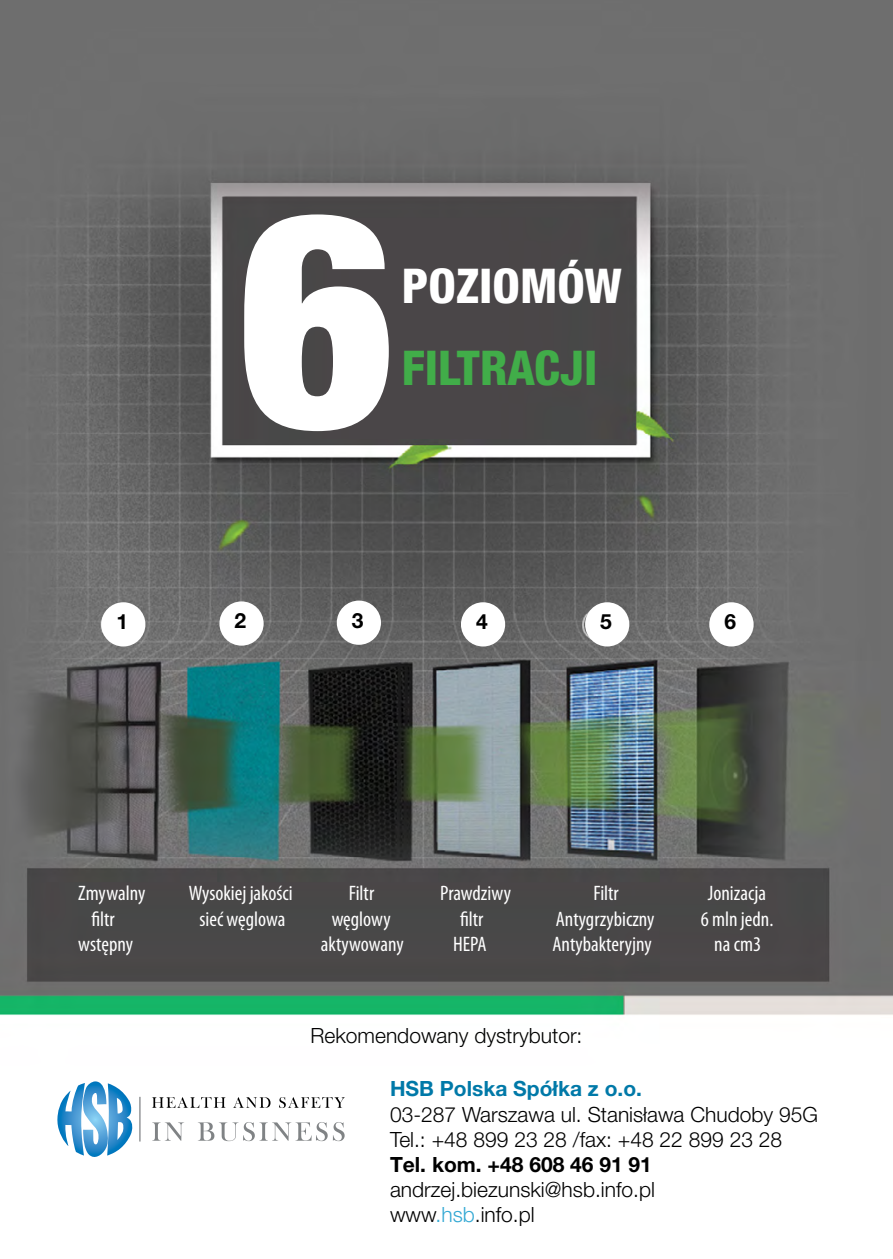
<style>
.page{position:relative;width:893px;height:1259px;background:#fff}
.page>*{position:absolute;margin:0;border:0;box-sizing:border-box;transform-origin:0 0}
.t1{font:900 condensed 300px "Helvetica Neue LT Pro";color:#fff}
.t2{font:800 condensed 48px "Helvetica Neue LT Pro";color:#41ad49}
.t3{font:800 condensed 48px "Helvetica Neue LT Pro";color:#fff}
.t4{font:condensed 21px "Myriad Pro";color:#fff}
.t5{font:300 21px/25.2px "Helvetica Neue LT Pro";color:#000}
.t6{font:700 21px "Helvetica Neue LT Pro";color:#000}
.t7{font:700 21px "Helvetica Neue LT Pro";color:#0079a8}
.s1{color:#34a9d4}
</style>
<div class="page">
<img style="left:0;top:0;width:893px;height:1142px">
<div style="left:101px;top:602px;width:44px;height:44px;background:#fff;border-radius:50%"></div>
<div style="left:219px;top:601px;width:45px;height:44px;background:#fff;border-radius:50%"></div>
<div style="left:337px;top:600px;width:44px;height:45px;background:#fff;border-radius:50%"></div>
<div style="left:461px;top:602px;width:44px;height:44px;background:#fff;border-radius:50%"></div>
<div style="left:585px;top:602px;width:44px;height:44px;background:#fff;border-radius:50%"></div>
<div style="left:709px;top:602px;width:44px;height:44px;background:#fff;border-radius:50%"></div>
<svg style="left:152px;top:1097px;width:74px;height:10px"></svg>
<svg style="left:233px;top:1097px;width:37px;height:10px"></svg>
<svg style="left:279px;top:1097px;width:66px;height:11px"></svg>
<svg style="left:152px;top:1122px;width:32px;height:18px"></svg>
<svg style="left:198px;top:1122px;width:147px;height:19px"></svg>
<svg style="left:56px;top:1081px;width:77px;height:76px"></svg>
<hr style="left:139px;top:1096px;width:2px;height:45px;background:#808385">
<h1 class="t1" style="left:238px;top:135px;width:157px">6</h1>
<h2 class="t3" style="left:402px;top:256px;width:221px">POZIOMÓW</h2>
<h2 class="t2" style="left:402px;top:338px;width:197px">FILTRACJI</h2>
<p class="t6" style="left:116px;top:609px;width:13px">1</p>
<p class="t6" style="left:235px;top:608px;width:13px">2</p>
<p class="t6" style="left:352px;top:607px;width:13px">3</p>
<p class="t6" style="left:476px;top:609px;width:13px">4</p>
<p class="t6" style="left:600px;top:609px;width:13px">5</p>
<p class="t6" style="left:724px;top:609px;width:13px">6</p>
<p class="t4" style="left:78px;top:881px;width:69px">Zmywalny</p>
<p class="t4" style="left:189px;top:881px;width:105px">Wysokiej jakości</p>
<p class="t4" style="left:349px;top:881px;width:27px">Filtr</p>
<p class="t4" style="left:440px;top:881px;width:72px">Prawdziwy</p>
<p class="t4" style="left:593px;top:881px;width:27px">Filtr</p>
<p class="t4" style="left:708px;top:881px;width:60px">Jonizacja</p>
<p class="t4" style="left:91px;top:906px;width:25px">filtr</p>
<p class="t4" style="left:199px;top:906px;width:88px">sieć węglowa</p>
<p class="t4" style="left:332px;top:906px;width:61px">węglowy</p>
<p class="t4" style="left:460px;top:906px;width:25px">filtr</p>
<p class="t4" style="left:556px;top:906px;width:100px">Antygrzybiczny</p>
<p class="t4" style="left:701px;top:906px;width:74px">6 mln jedn.</p>
<p class="t4" style="left:78px;top:931px;width:56px">wstępny</p>
<p class="t4" style="left:321px;top:931px;width:84px">aktywowany</p>
<p class="t4" style="left:453px;top:931px;width:35px">HEPA</p>
<p class="t4" style="left:553px;top:931px;width:101px">Antybakteryjny</p>
<p class="t4" style="left:714px;top:931px;width:48px">na cm3</p>
<p class="t5" style="left:311px;top:1022px;width:273px">Rekomendowany dystrybutor:</p>
<p class="t7" style="left:390px;top:1076px;width:254px">HSB Polska Spółka z o.o.</p>
<p class="t5" style="left:390px;top:1101px;width:429px">03-287 Warszawa ul. Stanisława Chudoby 95G<br>Tel.: +48 899 23 28 /fax: +48 22 899 23 28</p>
<p class="t6" style="left:390px;top:1151px;width:263px">Tel. kom. +48 608 46 91 91</p>
<p class="t5" style="left:390px;top:1176px;width:266px">andrzej.biezunski@hsb.info.pl www<span class="s1">.hsb</span>.info.pl</p>
</div>
